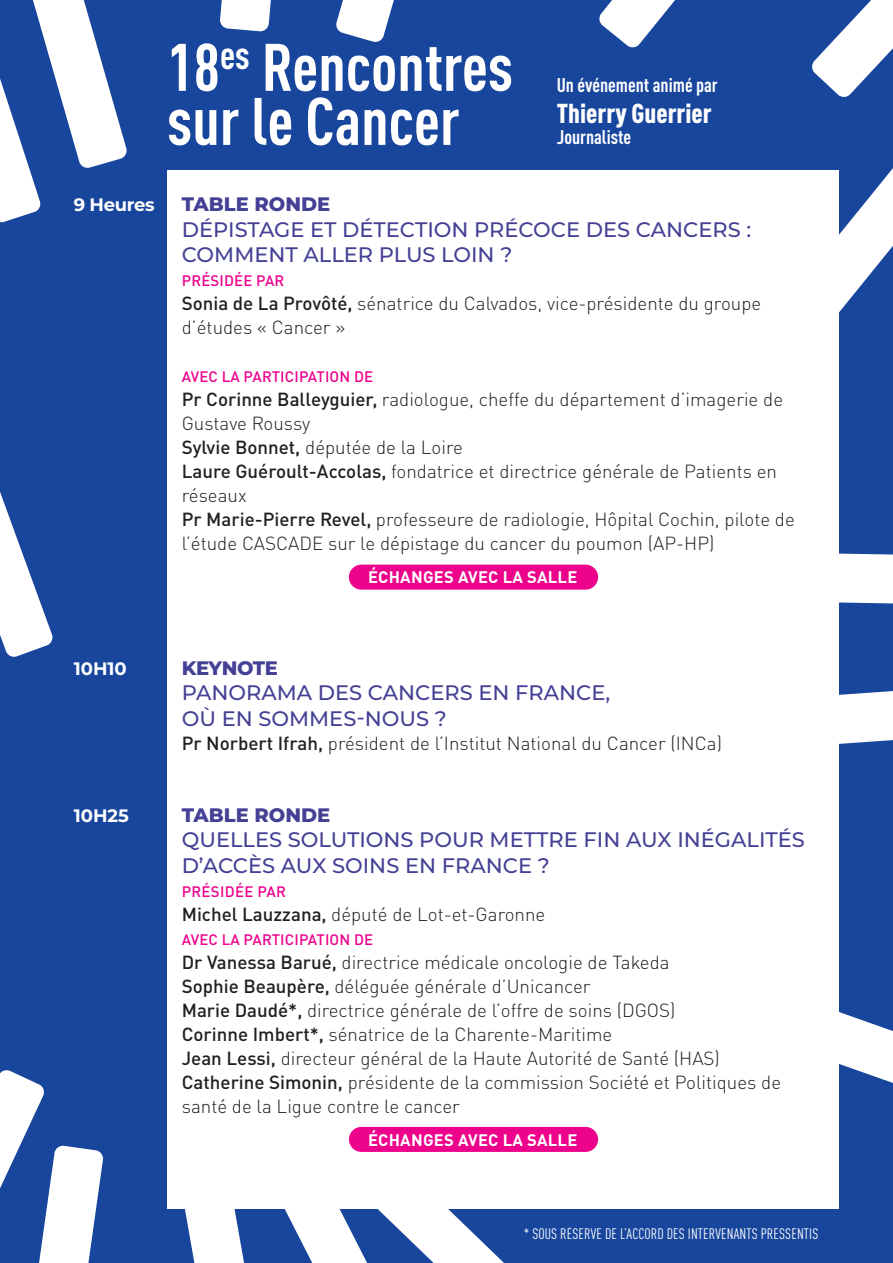
<style>
.page{position:relative;width:893px;height:1263px;background:#18469d}
.page>*{position:absolute;margin:0;border:0;box-sizing:border-box;transform-origin:0 0}
.t1{font:700 condensed 66px "DIN Pro";color:#fff}
.t2{font:900 condensed 27px "DIN Pro";color:#fff}
.t3{font:500 21px/25.5px "Montserrat";color:#444095}
.t4{font:700 condensed 19.5px "DIN Pro";color:#fff}
.t5{font:800 19.5px "Montserrat";color:#444095}
.t6{font:800 19.5px "Montserrat";letter-spacing:-.02em;color:#444095}
.t7{font:300 18.75px/24px "DIN Pro";color:#231f20}
.t8{font:700 18px "Montserrat";color:#fff}
.t9{font:700 16.5px "DIN Pro";letter-spacing:.015em;color:#fff}
.t10{font:500 15px "DIN Pro";letter-spacing:.01em;color:#ed028c}
.t11{font:condensed 15px "DIN Pro";letter-spacing:.01em;color:#fff}
.s1{font-weight:500}
</style>
<div class="page">
<svg style="left:336px;top:0;width:58px;height:42px"></svg>
<svg style="left:599px;top:0;width:76px;height:48px"></svg>
<svg style="left:220px;top:0;width:51px;height:32px;background:#e3e8f3"></svg>
<svg style="left:0;top:0;width:127px;height:223px"></svg>
<svg style="left:839px;top:691px;width:54px;height:53px;background:#edf1f7"></svg>
<svg style="left:839px;top:1012px;width:54px;height:71px"></svg>
<svg style="left:0;top:1070px;width:103px;height:193px"></svg>
<svg style="left:0;top:492px;width:53px;height:165px"></svg>
<svg style="left:812px;top:0;width:81px;height:97px"></svg>
<svg style="left:839px;top:168px;width:54px;height:145px;fill:#fff"></svg>
<div style="left:167px;top:170px;width:672px;height:1039px;background:#fff"></div>
<svg style="left:185px;top:1126px;width:386px;height:137px"></svg>
<div style="left:839px;top:553px;width:54px;height:51px;background:#fff"></div>
<div style="left:349px;top:565px;width:249px;height:25px;background:#ed028c;border-radius:13px"></div>
<div style="left:349px;top:1127px;width:249px;height:25px;background:#ed028c;border-radius:13px"></div>
<p class="t1" style="left:167px;top:18px;width:347px">18<sup>es</sup> Rencontres</p>
<p class="t1" style="left:167px;top:72px;width:294px">sur le Cancer</p>
<p class="t4" style="left:557px;top:70px;width:163px">Un événement animé par</p>
<p class="t2" style="left:557px;top:93px;width:157px">Thierry Guerrier</p>
<p class="t4" style="left:557px;top:123px;width:76px">Journaliste</p>
<p class="t8" style="left:74px;top:192px;width:82px">9 Heures</p>
<p class="t5" style="left:182px;top:190px;width:150px">TABLE RONDE</p>
<p class="t3" style="left:182px;top:216px;width:571px">DÉPISTAGE ET DÉTECTION PRÉCOCE DES CANCERS :<br>COMMENT ALLER PLUS LOIN ?</p>
<p class="t10" style="left:182px;top:269px;width:104px">PRÉSIDÉE PAR</p>
<p class="t7" style="left:182px;top:290px;width:581px"><span class="s1">Sonia de La Provôté,</span> sénatrice du Calvados, vice-présidente du groupe d’études « Cancer »</p>
<p class="t10" style="left:182px;top:365px;width:193px">AVEC LA PARTICIPATION DE</p>
<p class="t7" style="left:182px;top:386px;width:603px"><span class="s1">Pr Corinne Balleyguier,</span> radiologue, cheffe du département d’imagerie de</p>
<p class="t7" style="left:182px;top:410px;width:130px">Gustave Roussy</p>
<p class="t7" style="left:182px;top:434px;width:283px"><span class="s1">Sylvie Bonnet,</span> députée de la Loire</p>
<p class="t7" style="left:182px;top:458px;width:615px"><span class="s1">Laure Guéroult-Accolas,</span> fondatrice et directrice générale de Patients en réseaux<br><span class="s1">Pr Marie-Pierre Revel,</span> professeure de radiologie, Hôpital Cochin, pilote de l’étude CASCADE sur le dépistage du cancer du poumon (AP-HP)</p>
<p class="t9" style="left:368px;top:564px;width:211px">ÉCHANGES AVEC LA SALLE</p>
<p class="t8" style="left:74px;top:655px;width:55px">10H10</p>
<p class="t6" style="left:182px;top:654px;width:98px">KEYNOTE</p>
<p class="t3" style="left:182px;top:679px;width:430px">PANORAMA DES CANCERS EN FRANCE,<br>OÙ EN SOMMES-NOUS ?</p>
<p class="t7" style="left:182px;top:729px;width:542px"><span class="s1">Pr Norbert Ifrah,</span> président de l’Institut National du Cancer (INCa)</p>
<p class="t8" style="left:74px;top:802px;width:57px">10H25</p>
<p class="t5" style="left:182px;top:801px;width:150px">TABLE RONDE</p>
<p class="t3" style="left:182px;top:826px;width:625px">QUELLES SOLUTIONS POUR METTRE FIN AUX INÉGALITÉS<br>D’ACCÈS AUX SOINS EN FRANCE ?</p>
<p class="t10" style="left:182px;top:879px;width:106px">PRÉSIDÉE PAR</p>
<p class="t7" style="left:182px;top:900px;width:365px"><span class="s1">Michel Lauzzana,</span> député de Lot-et-Garonne</p>
<p class="t10" style="left:182px;top:927px;width:193px">AVEC LA PARTICIPATION DE</p>
<p class="t7" style="left:182px;top:948px;width:489px"><span class="s1">Dr Vanessa Barué,</span> directrice médicale oncologie de Takeda</p>
<p class="t7" style="left:182px;top:972px;width:410px"><span class="s1">Sophie Beaupère,</span> déléguée générale d’Unicancer</p>
<p class="t7" style="left:182px;top:996px;width:495px"><span class="s1">Marie Daudé*,</span> directrice générale de l’offre de soins (DGOS)</p>
<p class="t7" style="left:182px;top:1020px;width:432px"><span class="s1">Corinne Imbert*,</span> sénatrice de la Charente-Maritime</p>
<p class="t7" style="left:182px;top:1044px;width:540px"><span class="s1">Jean Lessi,</span> directeur général de la Haute Autorité de Santé (HAS)</p>
<p class="t7" style="left:182px;top:1068px;width:601px"><span class="s1">Catherine Simonin,</span> présidente de la commission Société et Politiques de santé de la Ligue contre le cancer</p>
<p class="t9" style="left:368px;top:1126px;width:211px">ÉCHANGES AVEC LA SALLE</p>
<p class="t11" style="left:524px;top:1223px;width:296px">* SOUS RÉSERVE DE L’ACCORD DES INTERVENANTS PRESSENTIS</p>
</div>
